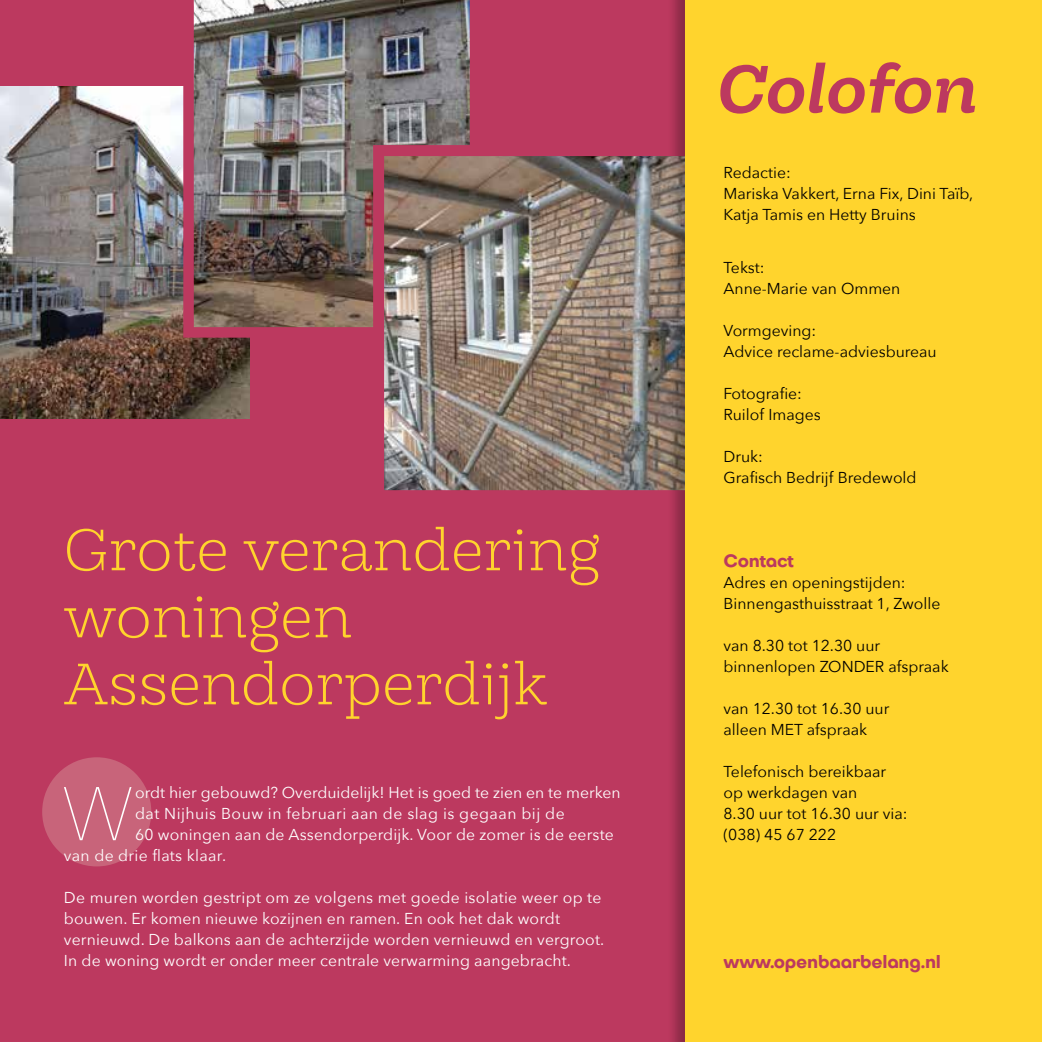
<style>
.page{position:relative;width:1042px;height:1042px;background:#fff}
.page>*{position:absolute;margin:0;border:0;box-sizing:border-box;transform-origin:0 0}
.t1{font:200 75.08px "Avenir Next";color:#fff}
.t2{font:italic 700 66.67px "Hernandez Niu";color:#bc395f}
.t3{font:300 57.93px/67px "Hernandez Niu";letter-spacing:.01em;color:#ffd42d}
.t4{font:700 17.5px "Octarine";letter-spacing:-.01em;color:#bc395f}
.t5{font:15.75px/21px "Avenir Next";color:#000}
.t6{font:15.75px/21px "Avenir Next";letter-spacing:.01em;color:#fff}
.t7{font:15.75px "Avenir Next";letter-spacing:.03em;color:#fff}
</style>
<div class="page">
<div style="left:0;top:0;width:714px;height:1042px;background:#bc395f"></div>
<div style="left:42px;top:757px;width:109px;height:109px;background:#c8647a;border-radius:50%"></div>
<img style="left:0;top:86px;width:250px;height:333px">
<img style="left:183px;top:0;width:287px;height:338px">
<img style="left:385px;top:157px;width:281px;height:332px">
<div style="left:373px;top:145px;width:328px;height:356px;border:11px solid #bc395f"></div>
<div style="left:666px;top:0;width:376px;height:1042px;background:#000;opacity:.27"></div>
<div style="left:686px;top:0;width:356px;height:1042px;background:#ffd42d"></div>
<h3 class="t3" style="left:64px;top:516px;width:537px">Grote verandering woningen<br>Assendorperdijk</h3>
<h1 class="t1" style="left:62px;top:751px;width:73px">W</h1>
<p class="t6" style="left:135px;top:781px;width:487px">ordt hier gebouwd? Overduidelijk! Het is goed te zien en te merken</p>
<p class="t7" style="left:135px;top:800px;width:431px">dat Nijhuis Bouw in februari aan de slag is gegaan bij de</p>
<p class="t6" style="left:135px;top:823px;width:480px">60 woningen aan de Assendorperdijk. Voor de zomer is de eerste</p>
<p class="t6" style="left:64px;top:844px;width:164px">van de drie flats klaar.</p>
<p class="t6" style="left:64px;top:886px;width:542px">De muren worden gestript om ze volgens met goede isolatie weer op te bouwen. Er komen nieuwe kozijnen en ramen. En ook het dak wordt vernieuwd. De balkons aan de achterzijde worden vernieuwd en vergroot.<br>In de woning wordt er onder meer centrale verwarming aangebracht.</p>
<h2 class="t2" style="left:714px;top:48px;width:263px">Colofon</h2>
<p class="t5" style="left:723px;top:161px;width:251px">Redactie:<br>Mariska Vakkert, Erna Fix, Dini Taïb,<br>Katja Tamis en Hetty Bruins</p>
<p class="t5" style="left:723px;top:256px;width:178px">Tekst:<br>Anne-Marie van Ommen</p>
<p class="t5" style="left:723px;top:319px;width:215px">Vormgeving:<br>Advice reclame-adviesbureau</p>
<p class="t5" style="left:723px;top:382px;width:99px">Fotografie:<br>Ruilof Images</p>
<p class="t5" style="left:723px;top:445px;width:195px">Druk:<br>Grafisch Bedrijf Bredewold</p>
<p class="t4" style="left:723px;top:547px;width:72px">Contact</p>
<p class="t5" style="left:723px;top:571px;width:218px">Adres en openingstijden:<br>Binnengasthuisstraat 1, Zwolle</p>
<p class="t5" style="left:723px;top:634px;width:227px">van 8.30 tot 12.30 uur binnenlopen ZONDER afspraak</p>
<p class="t5" style="left:723px;top:697px;width:167px">van 12.30 tot 16.30 uur alleen MET afspraak</p>
<p class="t5" style="left:723px;top:760px;width:186px">Telefonisch bereikbaar op werkdagen van<br>8.30 uur tot 16.30 uur via: (038) 45 67 222</p>
<p class="t4" style="left:723px;top:948px;width:219px">www.openbaarbelang.nl</p>
</div>
